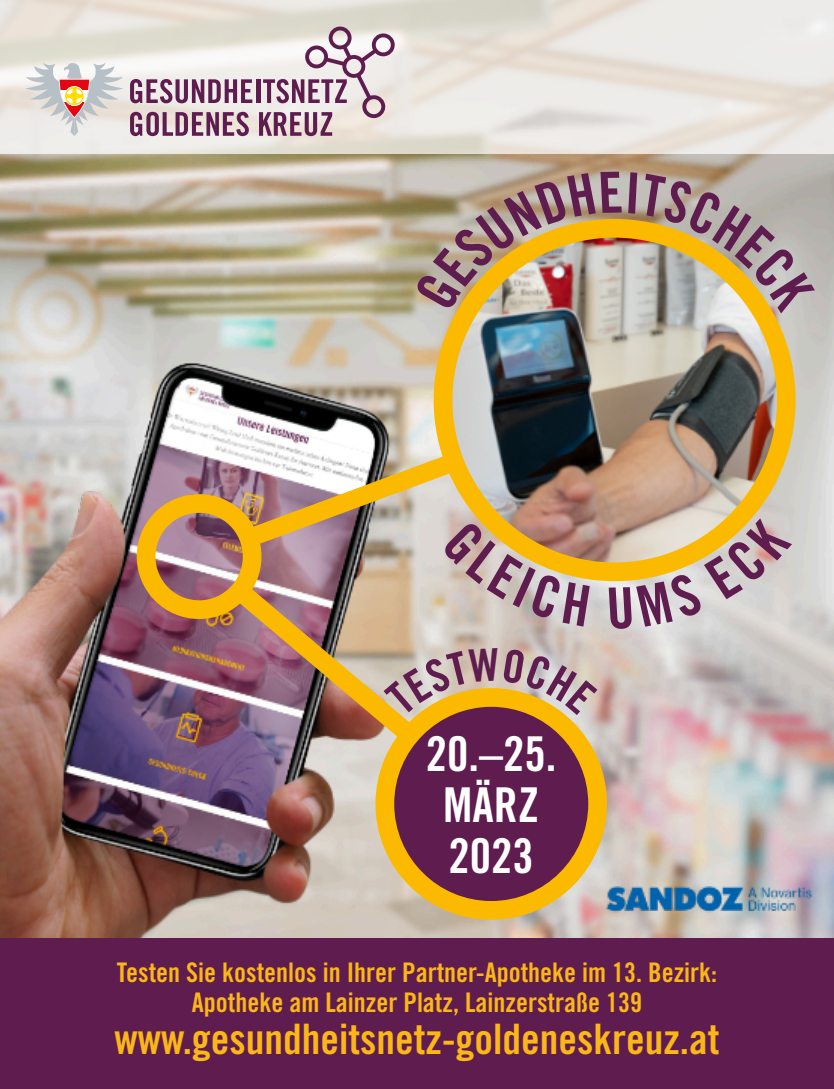
<style>
.page{position:relative;width:834px;height:1089px;background:#fff}
.page>*{position:absolute;margin:0;border:0;box-sizing:border-box;transform-origin:0 0}
.t1{font:48px/51px "Trade Gothic LT Std Bd Cn 20";color:#fff;text-align:center}
.t2{font:42px "Trade Gothic LT Std Bd Cn 20";color:#fab717}
.t3{font:27px/29.7px "Trade Gothic LT Std Bd Cn 20";color:#fab717;text-align:center}
</style>
<div class="page">
<div style="left:0;top:935px;width:833px;height:154px;background:#5f1c4f"></div>
<img style="left:0;top:153px;width:833px;height:784px">
<img style="left:0;top:356px;width:441px;height:581px">
<img style="left:213px;top:564px;width:304px;height:266px">
<div style="left:385px;top:698px;width:212px;height:212px;background:#5f1c4f;border-radius:50%"></div>
<div style="left:375px;top:688px;width:232px;height:231px;border:19px solid #fbb900;border-radius:50%"></div>
<img style="left:229px;top:376px;width:262px;height:184px">
<img style="left:443px;top:228px;width:343px;height:344px;border-radius:50%">
<div style="left:433px;top:219px;width:362px;height:362px;border:19px solid #fbb900;border-radius:50%"></div>
<div style="left:137px;top:494px;width:124px;height:125px;border:19px solid #fbb900;border-radius:50%"></div>
<div style="left:0;top:0;width:833px;height:153px;background:#fff;opacity:.72"></div>
<svg style="left:130px;top:79px;width:122px;height:24px"></svg>
<hr style="left:256px;top:79px;width:4px;height:24px;background:#5f1d4f">
<svg style="left:130px;top:112px;width:119px;height:24px"></svg>
<svg style="left:259px;top:112px;width:73px;height:24px"></svg>
<svg style="left:26px;top:63px;width:97px;height:73px"></svg>
<div style="left:64px;top:86px;width:20px;height:20px;border:2px solid #fff;border-radius:50%"></div>
<svg style="left:66px;top:88px;width:17px;height:16px"></svg>
<div style="left:65px;top:87px;width:19px;height:18px;border:1px solid #fd0;border-radius:50%"></div>
<svg style="left:66px;top:88px;width:7px;height:6px"></svg>
<svg style="left:66px;top:98px;width:7px;height:6px"></svg>
<svg style="left:76px;top:88px;width:7px;height:6px"></svg>
<svg style="left:76px;top:98px;width:7px;height:6px"></svg>
<div style="left:65px;top:87px;width:18px;height:18px;border:1px solid #fd0;border-radius:50%"></div>
<svg style="left:263px;top:41px;width:118px;height:63px"></svg>
<div style="left:342px;top:55px;width:23px;height:23px;border:4px solid #5f1d4f;border-radius:50%"></div>
<div style="left:328px;top:27px;width:23px;height:22px;border:4px solid #5f1d4f;border-radius:50%"></div>
<div style="left:362px;top:95px;width:23px;height:23px;border:4px solid #5f1d4f;border-radius:50%"></div>
<div style="left:372px;top:33px;width:22px;height:23px;border:4px solid #5f1d4f;border-radius:50%"></div>
<div style="left:305px;top:45px;width:23px;height:23px;border:4px solid #5f1d4f;border-radius:50%"></div>
<img style="left:580px;top:839px;width:253px;height:99px">
<svg style="left:383px;top:647px;width:214px;height:68px"></svg>
<svg style="left:414px;top:172px;width:207px;height:138px"></svg>
<svg style="left:628px;top:172px;width:187px;height:141px"></svg>
<svg style="left:441px;top:520px;width:148px;height:106px"></svg>
<svg style="left:608px;top:517px;width:183px;height:112px"></svg>
<h1 class="t1" style="left:425px;top:735px;width:132px">20.–25.<br>MÄRZ<br>2023</h1>
<p class="t3" style="left:117px;top:961px;width:602px">Testen Sie kostenlos in Ihrer Partner-Apotheke im 13. Bezirk:<br>Apotheke am Lainzer Platz, Lainzerstraße 139</p>
<h2 class="t2" style="left:114px;top:1023px;width:606px">www.gesundheitsnetz-goldeneskreuz.at</h2>
</div>
